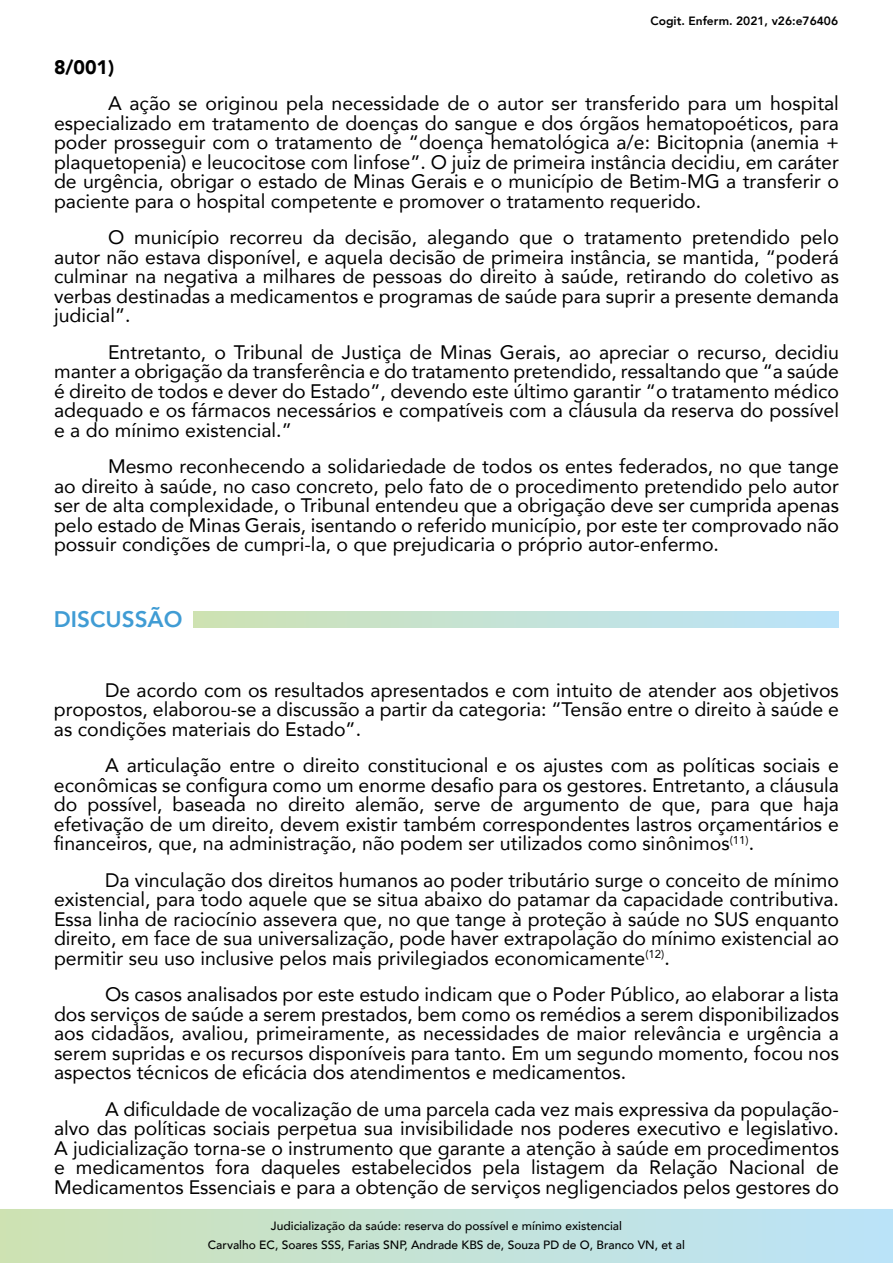
<style>
.page{position:relative;width:893px;height:1263px;background:#fff}
.page>*{position:absolute;margin:0;border:0;box-sizing:border-box;transform-origin:0 0}
.t1{font:800 22.5px "Avenir";color:#409cd4}
.t2{font:19.5px/19.5px "Avenir";color:#000;text-align:justify}
.t3{font:900 19.5px "Avenir";color:#000}
.t4{font:500 12px/18.6px "Avenir";color:#000;text-align:center}
.t5{font:800 12px "Avenir";color:#000}
</style>
<div class="page">
<svg style="left:0;top:1209px;width:893px;height:54px;background:#c4e2d6"></svg>
<div style="left:193px;top:611px;width:646px;height:17px;background:linear-gradient(to right,#cee2b2,#bae3fb)"></div>
<p class="t5" style="left:650px;top:12px;width:189px">Cogit. Enferm. 2021, v26:e76406</p>
<p class="t3" style="left:54px;top:50px;width:62px">8/001)</p>
<p class="t2" style="left:54px;top:93px;width:786px;text-indent:54px">A ação se originou pela necessidade de o autor ser transferido para um hospital especializado em tratamento de doenças do sangue e dos órgãos hematopoéticos, para poder prosseguir com o tratamento de “doença hematológica a/e: Bicitopnia (anemia + plaquetopenia) e leucocitose com linfose”. O juiz de primeira instância decidiu, em caráter de urgência, obrigar o estado de Minas Gerais e o município de Betim-MG a transferir o paciente para o hospital competente e promover o tratamento requerido.</p>
<p class="t2" style="left:54px;top:227px;width:786px;text-indent:54px">O município recorreu da decisão, alegando que o tratamento pretendido pelo autor não estava disponível, e aquela decisão de primeira instância, se mantida, “poderá culminar na negativa a milhares de pessoas do direito à saúde, retirando do coletivo as verbas destinadas a medicamentos e programas de saúde para suprir a presente demanda judicial”.</p>
<p class="t2" style="left:54px;top:341px;width:786px;text-indent:54px">Entretanto, o Tribunal de Justiça de Minas Gerais, ao apreciar o recurso, decidiu manter a obrigação da transferência e do tratamento pretendido, ressaltando que “a saúde é direito de todos e dever do Estado”, devendo este último garantir “o tratamento médico adequado e os fármacos necessários e compatíveis com a cláusula da reserva do possível e a do mínimo existencial.”</p>
<p class="t2" style="left:54px;top:456px;width:786px;text-indent:54px">Mesmo reconhecendo a solidariedade de todos os entes federados, no que tange ao direito à saúde, no caso concreto, pelo fato de o procedimento pretendido pelo autor ser de alta complexidade, o Tribunal entendeu que a obrigação deve ser cumprida apenas pelo estado de Minas Gerais, isentando o referido município, por este ter comprovado não possuir condições de cumpri-la, o que prejudicaria o próprio autor-enfermo.</p>
<p class="t1" style="left:54px;top:602px;width:130px">DISCUSSÃO</p>
<p class="t2" style="left:54px;top:680px;width:786px;text-indent:51px">De acordo com os resultados apresentados e com intuito de atender aos objetivos propostos, elaborou-se a discussão a partir da categoria: “Tensão entre o direito à saúde e as condições materiais do Estado”.</p>
<p class="t2" style="left:54px;top:755px;width:786px;text-indent:51px">A articulação entre o direito constitucional e os ajustes com as políticas sociais e econômicas se configura como um enorme desafio para os gestores. Entretanto, a cláusula do possível, baseada no direito alemão, serve de argumento de que, para que haja efetivação de um direito, devem existir também correspondentes lastros orçamentários e financeiros, que, na administração, não podem ser utilizados como sinônimos<sup>(11)</sup>.</p>
<p class="t2" style="left:54px;top:870px;width:786px;text-indent:51px">Da vinculação dos direitos humanos ao poder tributário surge o conceito de mínimo existencial, para todo aquele que se situa abaixo do patamar da capacidade contributiva.<br>Essa linha de raciocínio assevera que, no que tange à proteção à saúde no SUS enquanto direito, em face de sua universalização, pode haver extrapolação do mínimo existencial ao permitir seu uso inclusive pelos mais privilegiados economicamente<sup>(12)</sup>.</p>
<p class="t2" style="left:54px;top:984px;width:786px;text-indent:51px">Os casos analisados por este estudo indicam que o Poder Público, ao elaborar a lista dos serviços de saúde a serem prestados, bem como os remédios a serem disponibilizados aos cidadãos, avaliou, primeiramente, as necessidades de maior relevância e urgência a serem supridas e os recursos disponíveis para tanto. Em um segundo momento, focou nos aspectos técnicos de eficácia dos atendimentos e medicamentos.</p>
<p class="t2" style="left:54px;top:1099px;width:786px;text-indent:51px">A dificuldade de vocalização de uma parcela cada vez mais expressiva da população&shy;alvo das políticas sociais perpetua sua invisibilidade nos poderes executivo e legislativo.<br>A judicialização torna-se o instrumento que garante a atenção à saúde em procedimentos e medicamentos fora daqueles estabelecidos pela listagem da Relação Nacional de Medicamentos Essenciais e para a obtenção de serviços negligenciados pelos gestores do</p>
<p class="t4" style="left:208px;top:1216px;width:479px">Judicialização da saúde: reserva do possível e mínimo existencial<br>Carvalho EC, Soares SSS, Farias SNP, Andrade KBS de, Souza PD de O, Branco VN, et al</p>
</div>
